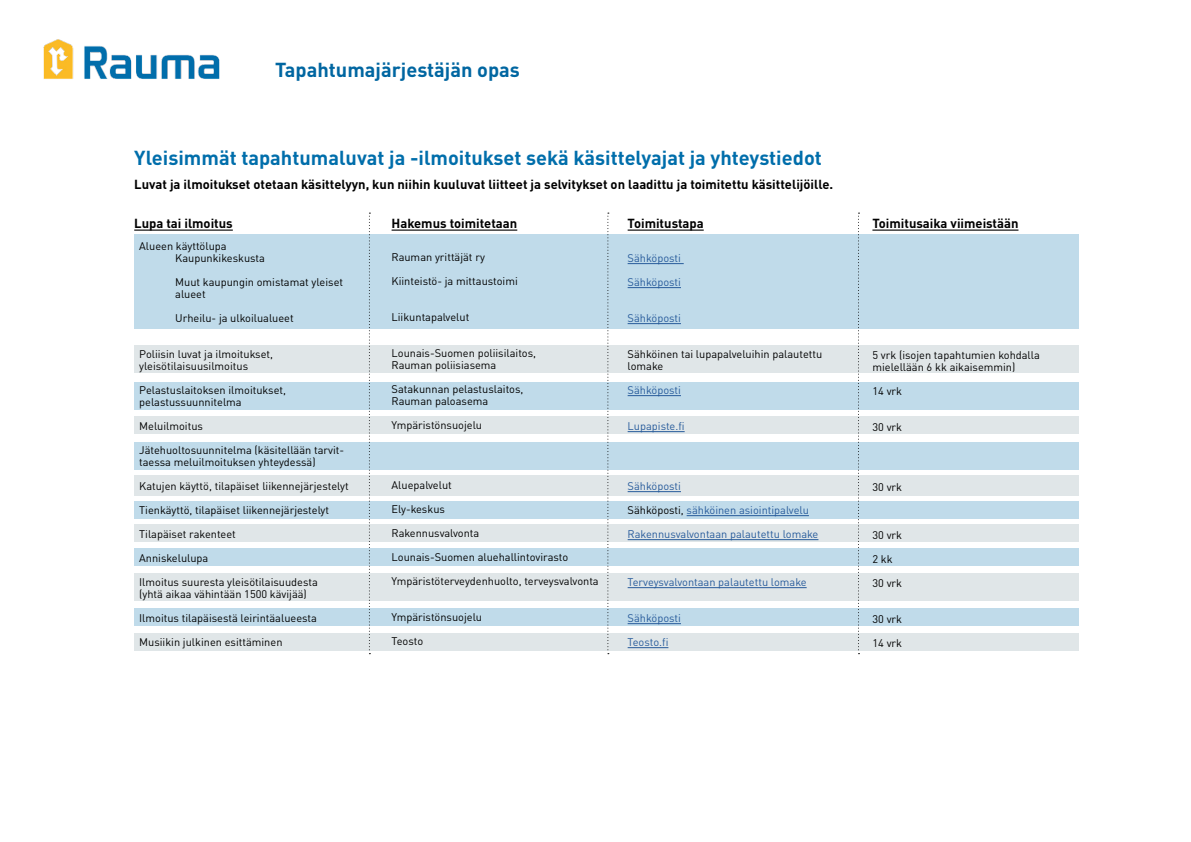
<style>
.page{position:relative;width:1191px;height:842px;background:#fff}
.page>*{position:absolute;margin:0;border:0;box-sizing:border-box;transform-origin:0 0}
.t1{font:700 20px "DINOT";color:#006eab}
.t2{font:700 20px "DINOT";color:#0066a1}
.t3{font:700 13px "DINOT";color:#000}
.t4{font:11px/24px "DINOT";color:#000}
.t5{font:11px/24px "DINOT";color:#275b9b}
.s1{color:#000}
</style>
<div class="page">
<div style="left:134px;top:235px;width:945px;height:94px;background:#c0dbea"></div>
<div style="left:134px;top:417px;width:945px;height:17px;background:#e0e6e8"></div>
<div style="left:134px;top:525px;width:945px;height:17px;background:#e0e6e8"></div>
<div style="left:134px;top:633px;width:945px;height:17px;background:#e0e6e8"></div>
<div style="left:134px;top:382px;width:945px;height:28px;background:#c0dbea"></div>
<div style="left:134px;top:476px;width:945px;height:20px;background:#e0e6e8"></div>
<div style="left:134px;top:573px;width:945px;height:27px;background:#e0e6e8"></div>
<div style="left:134px;top:442px;width:945px;height:28px;background:#c0dbea"></div>
<div style="left:134px;top:345px;width:945px;height:28px;background:#e0e6e8"></div>
<div style="left:134px;top:548px;width:945px;height:17px;background:#c0dbea"></div>
<div style="left:134px;top:501px;width:945px;height:17px;background:#c0dbea"></div>
<div style="left:134px;top:609px;width:945px;height:17px;background:#c0dbea"></div>
<hr style="left:627px;top:263px;width:56px;height:1px;background:#275b9b">
<hr style="left:627px;top:287px;width:54px;height:1px;background:#275b9b">
<hr style="left:627px;top:323px;width:54px;height:1px;background:#275b9b">
<hr style="left:627px;top:395px;width:54px;height:1px;background:#275b9b">
<hr style="left:627px;top:431px;width:57px;height:1px;background:#275b9b">
<hr style="left:627px;top:491px;width:54px;height:1px;background:#275b9b">
<hr style="left:686px;top:515px;width:123px;height:1px;background:#275b9b">
<hr style="left:627px;top:539px;width:191px;height:1px;background:#275b9b">
<hr style="left:627px;top:587px;width:179px;height:1px;background:#275b9b">
<hr style="left:627px;top:623px;width:54px;height:1px;background:#275b9b">
<hr style="left:627px;top:647px;width:41px;height:1px;background:#275b9b">
<hr style="left:134px;top:230px;width:99px;height:1px;background:#000">
<hr style="left:391px;top:230px;width:126px;height:1px;background:#000">
<hr style="left:627px;top:230px;width:76px;height:1px;background:#000">
<hr style="left:872px;top:230px;width:146px;height:1px;background:#000">
<svg style="left:369px;top:213px;width:1px;height:441px"></svg>
<svg style="left:607px;top:213px;width:2px;height:441px"></svg>
<svg style="left:858px;top:213px;width:1px;height:441px"></svg>
<img style="left:43px;top:39px;width:177px;height:40px">
<h1 class="t2" style="left:275px;top:57px;width:246px">Tapahtumajärjestäjän opas</h1>
<h1 class="t1" style="left:134px;top:144px;width:689px">Yleisimmät tapahtumaluvat ja -ilmoitukset sekä käsittelyajat ja yhteystiedot</h1>
<p class="t3" style="left:134px;top:175px;width:700px">Luvat ja ilmoitukset otetaan käsittelyyn, kun niihin kuuluvat liitteet ja selvitykset on laadittu ja toimitettu käsittelijöille.</p>
<p class="t3" style="left:134px;top:215px;width:100px">Lupa tai ilmoitus</p>
<p class="t3" style="left:391px;top:215px;width:127px">Hakemus toimitetaan</p>
<p class="t3" style="left:627px;top:215px;width:78px">Toimitustapa</p>
<p class="t3" style="left:872px;top:215px;width:148px">Toimitusaika viimeistään</p>
<p class="t4" style="left:175px;top:240px;width:91px;line-height:12px;text-indent:-36px">Alueen käyttölupa<br>Kaupunkikeskusta</p>
<p class="t4" style="left:175px;top:276px;width:169px;line-height:12px">Muut kaupungin omistamat yleiset alueet</p>
<p class="t4" style="left:175px;top:306px;width:120px">Urheilu- ja ulkoilualueet</p>
<p class="t4" style="left:139px;top:348px;width:135px;line-height:12px">Poliisin luvat ja ilmoitukset, yleisötilaisuusilmoitus</p>
<p class="t4" style="left:139px;top:384px;width:148px;line-height:12px">Pelastuslaitoksen ilmoitukset, pelastussuunnitelma</p>
<p class="t4" style="left:139px;top:414px;width:206px">Meluilmoitus<br>Jätehuoltosuunnitelma (käsitellään tarvit-</p>
<p class="t4" style="left:139px;top:450px;width:211px">taessa meluilmoituksen yhteydessä)<br>Katujen käyttö, tilapäiset liikennejärjestelyt Tienkäyttö, tilapäiset liikennejärjestelyt Tilapäiset rakenteet<br>Anniskelulupa<br>Ilmoitus suuresta yleisötilaisuudesta</p>
<p class="t4" style="left:139px;top:582px;width:179px">(yhtä aikaa vähintään 1500 kävijää)<br>Ilmoitus tilapäisestä leirintäalueesta<br>Musiikin julkinen esittäminen</p>
<p class="t4" style="left:391px;top:245px;width:128px">Rauman yrittäjät ry<br>Kiinteistö- ja mittaustoimi</p>
<p class="t4" style="left:391px;top:305px;width:79px">Liikuntapalvelut</p>
<p class="t4" style="left:391px;top:347px;width:146px;line-height:12px">Lounais-Suomen poliisilaitos,<br>Rauman poliisiasema</p>
<p class="t4" style="left:391px;top:383px;width:133px;line-height:12px">Satakunnan pelastuslaitos,<br>Rauman paloasema</p>
<p class="t4" style="left:391px;top:413px;width:92px">Ympäristönsuojelu</p>
<p class="t4" style="left:391px;top:473px;width:209px">Aluepalvelut<br>Ely-keskus<br>Rakennusvalvonta<br>Lounais-Suomen aluehallintovirasto<br>Ympäristöterveydenhuolto, terveysvalvonta</p>
<p class="t4" style="left:391px;top:605px;width:92px">Ympäristönsuojelu<br>Teosto</p>
<p class="t5" style="left:627px;top:246px;width:55px">Sähköposti<br>Sähköposti</p>
<p class="t5" style="left:627px;top:306px;width:55px">Sähköposti</p>
<p class="t4" style="left:627px;top:348px;width:196px;line-height:12px">Sähköinen tai lupapalveluihin palautettu lomake</p>
<p class="t5" style="left:627px;top:378px;width:55px">Sähköposti</p>
<p class="t5" style="left:627px;top:414px;width:59px">Lupapiste.fi</p>
<p class="t5" style="left:627px;top:474px;width:192px">Sähköposti<br><span class="s1">Sähköposti,</span> sähköinen asiointipalvelu<br>Rakennusvalvontaan palautettu lomake</p>
<p class="t5" style="left:627px;top:570px;width:180px">Terveysvalvontaan palautettu lomake</p>
<p class="t5" style="left:627px;top:606px;width:55px">Sähköposti<br>Teosto.fi</p>
<p class="t4" style="left:872px;top:349px;width:169px;line-height:12px">5 vrk (isojen tapahtumien kohdalla mielellään 6 kk aikaisemmin)</p>
<p class="t4" style="left:872px;top:379px;width:31px">14 vrk</p>
<p class="t4" style="left:872px;top:415px;width:31px">30 vrk</p>
<p class="t4" style="left:872px;top:475px;width:31px">30 vrk</p>
<p class="t4" style="left:872px;top:523px;width:31px">30 vrk<br>2 kk<br>30 vrk</p>
<p class="t4" style="left:872px;top:607px;width:31px">30 vrk<br>14 vrk</p>
</div>
